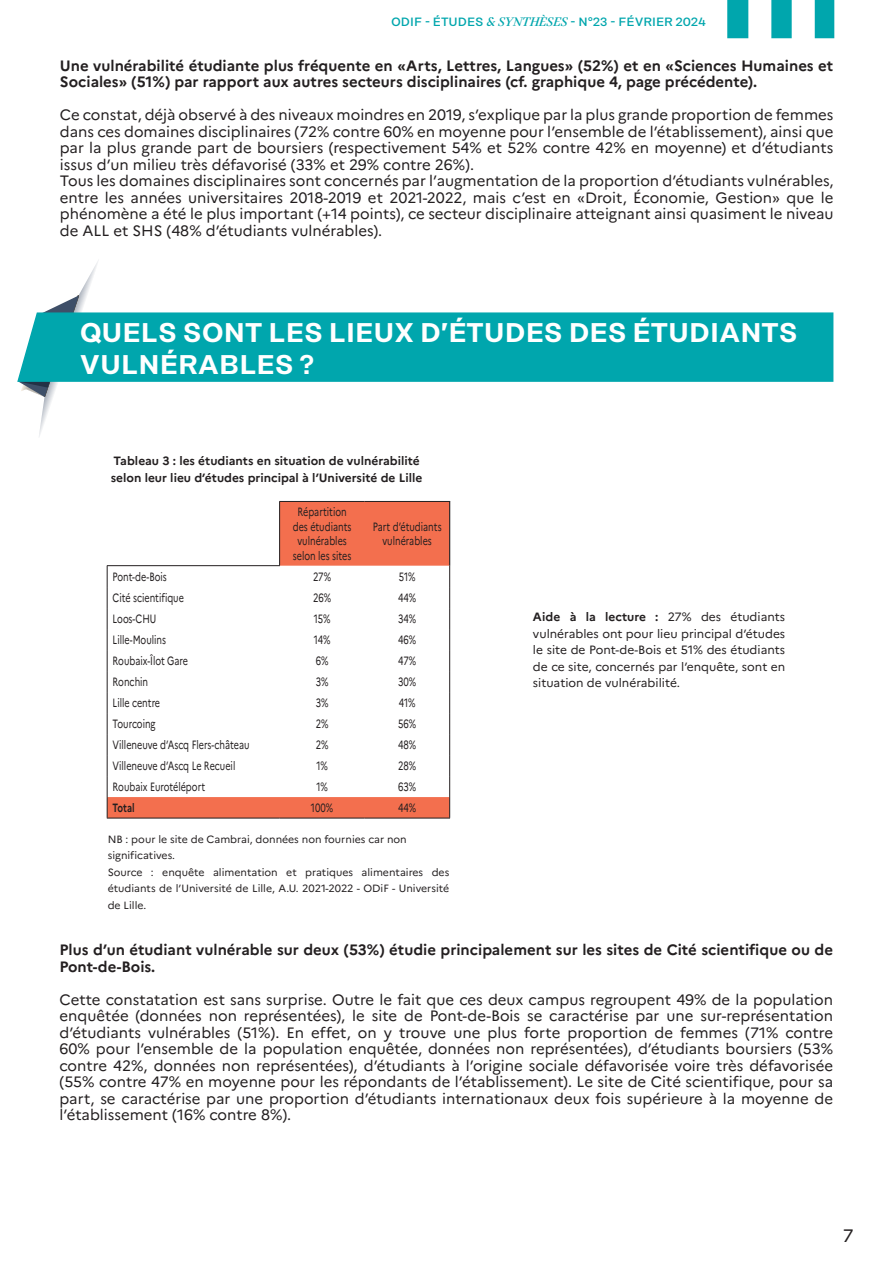
<style>
.page{position:relative;width:893px;height:1263px;background:#fff}
.page>*{position:absolute;margin:0;border:0;box-sizing:border-box;transform-origin:0 0}
.Titre_paragraphe{font:600 27px/32.4px "Rational Display";color:#fff}
.t1{font:18px "Marianne";color:#231f20}
.t2{font:15px/16.5px "Marianne";color:#231f20;text-align:justify}
.t3{font:700 15px/16.5px "Marianne";color:#231f20}
.t4{font:12px/14.4px "Marianne";color:#231f20;text-align:center;scale:.75 1}
.t5{font:12px/16.5px "Marianne";color:#231f20;text-align:justify}
.t6{font:700 12px/16.5px "Marianne";color:#231f20}
.t7{font:500 12px "Rational Display";color:#00a6ad}
.t8{font:700 12px "Marianne";color:#231f20;scale:.75 1}
.t9{font:10.5px/16.5px "Marianne";color:#231f20}
.s1{font-family:"Eliza";font-style:italic}
.s2{font-weight:700}
</style>
<div class="page">
<svg style="left:727px;top:0;width:108px;height:38px"></svg>
<svg style="left:21px;top:261px;width:77px;height:176px"></svg>
<div style="left:17px;top:312px;width:817px;height:71px;background:#00a6ad"></div>
<svg style="left:108px;top:502px;width:341px;height:316px"></svg>
<hr style="left:279px;top:501px;width:86px;height:1px;background:#231f20">
<hr style="left:365px;top:501px;width:85px;height:1px;background:#231f20">
<hr style="left:279px;top:502px;width:1px;height:63px;background:#231f20">
<hr style="left:107px;top:565px;width:173px;height:1px;background:#231f20">
<svg style="left:107px;top:566px;width:1px;height:252px"></svg>
<hr style="left:107px;top:818px;width:173px;height:1px;background:#231f20">
<hr style="left:280px;top:818px;width:85px;height:1px;background:#231f20">
<hr style="left:449px;top:502px;width:1px;height:64px;background:#231f20">
<svg style="left:449px;top:566px;width:1px;height:252px"></svg>
<hr style="left:365px;top:818px;width:85px;height:1px;background:#231f20">
<p class="t7" style="left:391px;top:15px;width:316px">ODIF - ÉTUDES <span class="s1">&amp; SYNTHÈSES</span> - N°23 - FÉVRIER 2024</p>
<p class="t3" style="left:60px;top:56px;width:775px">Une vulnérabilité étudiante plus fréquente en «Arts, Lettres, Langues» (52%) et en «Sciences Humaines et<br>Sociales» (51%) par rapport aux autres secteurs disciplinaires (cf. graphique 4, page précédente).</p>
<p class="t2" style="left:60px;top:105px;width:775px">Ce constat, déjà observé à des niveaux moindres en 2019, s’explique par la plus grande proportion de femmes dans ces domaines disciplinaires (72% contre 60% en moyenne pour l’ensemble de l’établissement), ainsi que par la plus grande part de boursiers (respectivement 54% et 52% contre 42% en moyenne) et d’étudiants issus d’un milieu très défavorisé (33% et 29% contre 26%).</p>
<p class="t2" style="left:60px;top:171px;width:775px">Tous les domaines disciplinaires sont concernés par l’augmentation de la proportion d’étudiants vulnérables, entre les années universitaires 2018-2019 et 2021-2022, mais c’est en «Droit, Économie, Gestion» que le phénomène a été le plus important (+14 points), ce secteur disciplinaire atteignant ainsi quasiment le niveau de ALL et SHS (48% d’étudiants vulnérables).</p>
<p class="Titre_paragraphe" style="left:80px;top:316px;width:719px">QUELS SONT LES LIEUX D’ÉTUDES DES ÉTUDIANTS<br>VULNÉRABLES ?</p>
<p class="t6" style="left:111px;top:452px;width:313px">Tableau 3 : les étudiants en situation de vulnérabilité selon leur lieu d’études principal à l’Université de Lille</p>
<p class="t4" style="left:293px;top:504px;width:80px">Répartition des étudiants vulnérables selon les sites</p>
<p class="t4" style="left:373px;top:518px;width:93px">Part d’étudiants vulnérables</p>
<p class="t4" style="left:113px;top:569px;width:74px">Pont-de-Bois</p>
<p class="t4" style="left:313px;top:569px;width:25px">27%</p>
<p class="t4" style="left:399px;top:569px;width:24px">51%</p>
<p class="t4" style="left:113px;top:590px;width:97px">Cité scientifique</p>
<p class="t4" style="left:313px;top:590px;width:26px">26%</p>
<p class="t4" style="left:398px;top:590px;width:26px">44%</p>
<p class="t4" style="left:113px;top:611px;width:60px">Loos-CHU</p>
<p class="t4" style="left:314px;top:611px;width:24px">15%</p>
<p class="t4" style="left:398px;top:611px;width:26px">34%</p>
<p class="t4" style="left:113px;top:632px;width:73px">Lille-Moulins</p>
<p class="t4" style="left:314px;top:632px;width:24px">14%</p>
<p class="t4" style="left:398px;top:632px;width:26px">46%</p>
<p class="t4" style="left:113px;top:653px;width:102px">Roubaix-Îlot Gare</p>
<p class="t4" style="left:316px;top:653px;width:19px">6%</p>
<p class="t4" style="left:398px;top:653px;width:25px">47%</p>
<p class="t4" style="left:113px;top:674px;width:49px">Ronchin</p>
<p class="t4" style="left:316px;top:674px;width:19px">3%</p>
<p class="t4" style="left:398px;top:674px;width:26px">30%</p>
<p class="t4" style="left:113px;top:695px;width:65px">Lille centre</p>
<p class="t4" style="left:316px;top:695px;width:19px">3%</p>
<p class="t4" style="left:399px;top:695px;width:24px">41%</p>
<p class="t4" style="left:113px;top:716px;width:59px">Tourcoing</p>
<p class="t4" style="left:316px;top:716px;width:19px">2%</p>
<p class="t4" style="left:398px;top:716px;width:26px">56%</p>
<p class="t4" style="left:113px;top:737px;width:184px">Villeneuve d’Ascq Flers-château</p>
<p class="t4" style="left:316px;top:737px;width:19px">2%</p>
<p class="t4" style="left:398px;top:737px;width:26px">48%</p>
<p class="t4" style="left:113px;top:758px;width:165px">Villeneuve d’Ascq Le Recueil</p>
<p class="t4" style="left:316px;top:758px;width:17px">1%</p>
<p class="t4" style="left:398px;top:758px;width:26px">28%</p>
<p class="t4" style="left:113px;top:779px;width:125px">Roubaix Eurotéléport</p>
<p class="t4" style="left:316px;top:779px;width:17px">1%</p>
<p class="t4" style="left:398px;top:779px;width:26px">63%</p>
<p class="t8" style="left:113px;top:798px;width:31px">Total</p>
<p class="t4" style="left:311px;top:800px;width:31px">100%</p>
<p class="t4" style="left:398px;top:800px;width:26px">44%</p>
<p class="t9" style="left:108px;top:830px;width:301px">NB : pour le site de Cambrai, données non fournies car non significatives.</p>
<p class="t9" style="left:108px;top:863px;width:343px;text-align:justify">Source : enquête alimentation et pratiques alimentaires des étudiants de l’Université de Lille, A.U. 2021-2022 - ODiF - Université de Lille.</p>
<p class="t5" style="left:533px;top:608px;width:254px"><span class="s2">Aide à la lecture :</span> 27% des étudiants vulnérables ont pour lieu principal d’études le site de Pont-de-Bois et 51% des étudiants de ce site, concernés par l’enquête, sont en situation de vulnérabilité.</p>
<p class="t3" style="left:60px;top:940px;width:775px">Plus d’un étudiant vulnérable sur deux (53%) étudie principalement sur les sites de Cité scientifique ou de<br>Pont-de-Bois.</p>
<p class="t2" style="left:60px;top:990px;width:775px">Cette constatation est sans surprise. Outre le fait que ces deux campus regroupent 49% de la population enquêtée (données non représentées), le site de Pont-de-Bois se caractérise par une sur-représentation d’étudiants vulnérables (51%). En effet, on y trouve une plus forte proportion de femmes (71% contre 60% pour l’ensemble de la population enquêtée, données non représentées), d’étudiants boursiers (53% contre 42%, données non représentées), d’étudiants à l’origine sociale défavorisée voire très défavorisée (55% contre 47% en moyenne pour les répondants de l’établissement). Le site de Cité scientifique, pour sa part, se caractérise par une proportion d’étudiants internationaux deux fois supérieure à la moyenne de l’établissement (16% contre 8%).</p>
<p class="t1" style="left:843px;top:1222px;width:12px">7</p>
</div>
